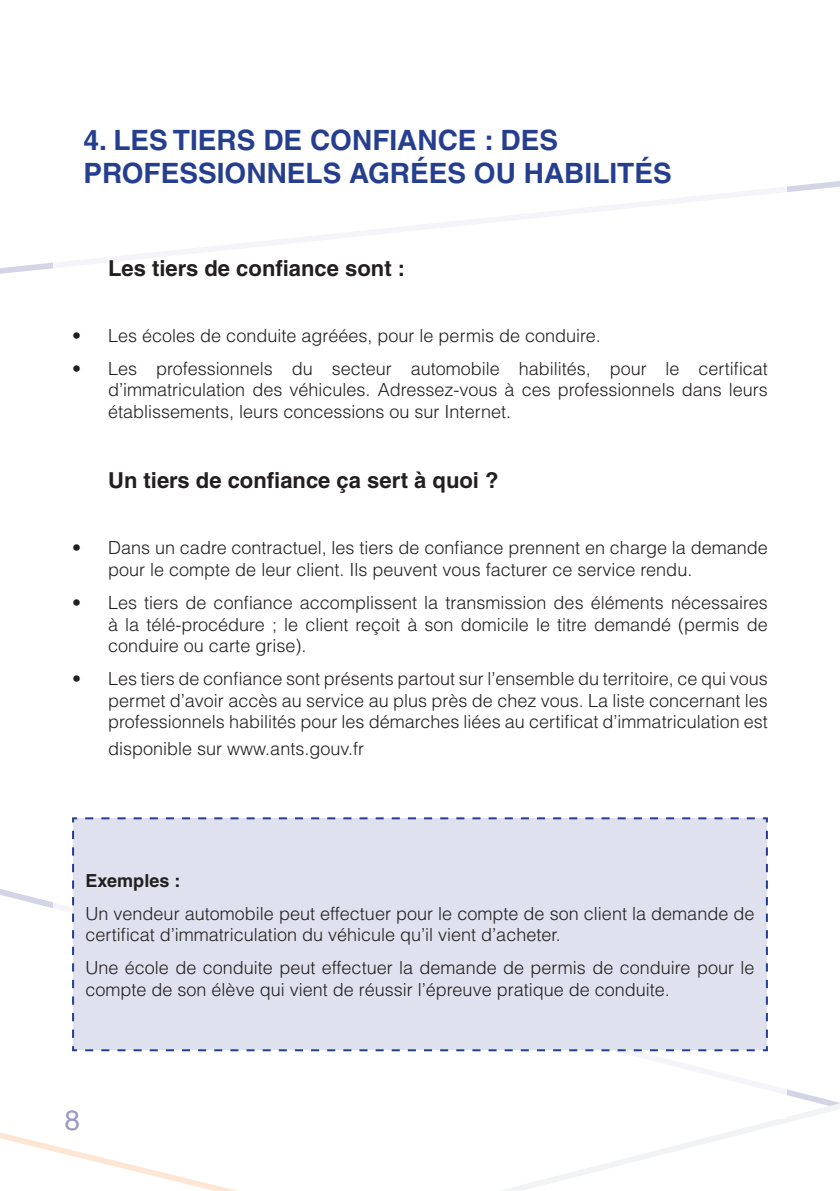
<style>
.page{position:relative;width:840px;height:1191px;background:#fff}
.page>*{position:absolute;margin:0;border:0;box-sizing:border-box;transform-origin:0 0}
.titre{font:700 28px/33.6px "Helvetica";color:#253f8e}
.t1{font:28px "Helvetica";color:#9b9bc6}
._1-2-3-4{font:700 22px "Helvetica";color:#231f20}
.texte{font:300 18px/21.6px "Helvetica";color:#231f20;text-align:justify}
._1-2-3-4-2{font:700 18px "Helvetica";color:#231f20}
</style>
<div class="page">
<svg style="left:0;top:182px;width:832px;height:92px"></svg>
<svg style="left:832px;top:181px;width:7px;height:7px"></svg>
<svg style="left:501px;top:1099px;width:330px;height:92px"></svg>
<svg style="left:831px;top:1100px;width:8px;height:11px"></svg>
<svg style="left:0;top:1132px;width:238px;height:59px"></svg>
<div style="left:53px;top:72px;width:733px;height:1047px;background:#fff"></div>
<div style="left:72px;top:817px;width:696px;height:235px;background:#e0e1ee"></div>
<p class="titre" style="left:83px;top:123px;width:589px">4. LES TIERS DE CONFIANCE : DES<br>PROFESSIONNELS AGRÉES OU HABILITÉS</p>
<p class="_1-2-3-4" style="left:108px;top:254px;width:298px">Les tiers de confiance sont :</p>
<p class="texte" style="left:72px;top:324px;width:530px">• Les écoles de conduite agréées, pour le permis de conduire.</p>
<p class="texte" style="left:108px;top:357px;width:661px;text-indent:-36px">• Les professionnels du secteur automobile habilités, pour le certificat d’immatriculation des véhicules. Adressez-vous à ces professionnels dans leurs établissements, leurs concessions ou sur Internet.</p>
<p class="_1-2-3-4" style="left:108px;top:467px;width:392px">Un tiers de confiance ça sert à quoi ?</p>
<p class="texte" style="left:108px;top:537px;width:661px;text-indent:-36px">• Dans un cadre contractuel, les tiers de confiance prennent en charge la demande pour le compte de leur client. Ils peuvent vous facturer ce service rendu.</p>
<p class="texte" style="left:108px;top:591px;width:661px;text-indent:-36px">• Les tiers de confiance accomplissent la transmission des éléments nécessaires à la télé-procédure ; le client reçoit à son domicile le titre demandé (permis de conduire ou carte grise).</p>
<p class="texte" style="left:108px;top:668px;width:661px;text-indent:-36px">• Les tiers de confiance sont présents partout sur l’ensemble du territoire, ce qui vous permet d’avoir accès au service au plus près de chez vous. La liste concernant les professionnels habilités pour les démarches liées au certificat d’immatriculation est</p>
<p class="texte" style="left:108px;top:737px;width:257px">disponible sur www.ants.gouv.fr</p>
<p class="_1-2-3-4-2" style="left:85px;top:869px;width:96px">Exemples :</p>
<p class="texte" style="left:85px;top:902px;width:670px">Un vendeur automobile peut effectuer pour le compte de son client la demande de certificat d’immatriculation du véhicule qu’il vient d’acheter.</p>
<p class="texte" style="left:85px;top:956px;width:670px">Une école de conduite peut effectuer la demande de permis de conduire pour le compte de son élève qui vient de réussir l’épreuve pratique de conduite.</p>
<h1 class="t1" style="left:64px;top:1104px;width:17px">8</h1>
</div>
